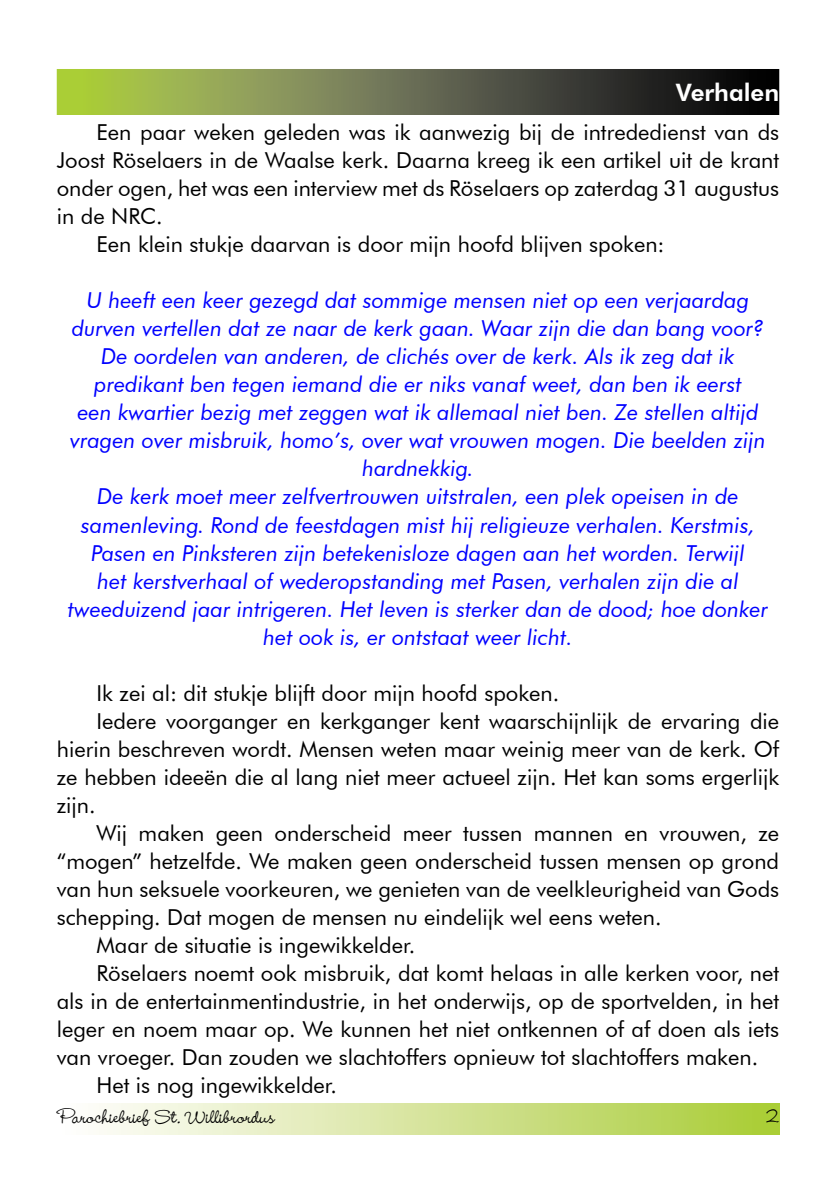
<style>
.page{position:relative;width:840px;height:1191px;background:#fff}
.page>*{position:absolute;margin:0;border:0;box-sizing:border-box;transform-origin:0 0}
.t1{font:500 24px "Wendy";color:#000}
._1_KopLinks{font:800 24px "Futura BT";color:#fff}
._0_Standaard{font:22px/28px "Futura BT";color:#000;text-align:justify}
._6_Gedicht{font:italic 22px/28px "Futura BT";color:#00f;text-align:center}
</style>
<div class="page">
<svg style="left:57px;top:69px;width:721px;height:32px"></svg>
<svg style="left:57px;top:101px;width:721px;height:14px"></svg>
<div style="left:59px;top:1104px;width:719px;height:30px;background:linear-gradient(to right,#fffeff,#aacc37)"></div>
<p class="_1_KopLinks" style="left:675px;top:78px;width:105px">Verhalen</p>
<p class="_0_Standaard" style="left:57px;top:118px;width:723px;text-indent:40px">Een paar weken geleden was ik aanwezig bij de intrededienst van ds Joost Röselaers in de Waalse kerk. Daarna kreeg ik een artikel uit de krant onder ogen, het was een interview met ds Röselaers op zaterdag 31 augustus in de NRC.</p>
<p class="_0_Standaard" style="left:96px;top:230px;width:569px">Een klein stukje daarvan is door mijn hoofd blijven spoken:</p>
<p class="_6_Gedicht" style="left:72px;top:286px;width:693px">U heeft een keer gezegd dat sommige mensen niet op een verjaardag durven vertellen dat ze naar de kerk gaan. Waar zijn die dan bang voor?</p>
<p class="_6_Gedicht" style="left:70px;top:342px;width:696px">De oordelen van anderen, de clichés over de kerk. Als ik zeg dat ik predikant ben tegen iemand die er niks vanaf weet, dan ben ik eerst<br>een kwartier bezig met zeggen wat ik allemaal niet ben. Ze stellen altijd vragen over misbruik, homo’s, over wat vrouwen mogen. Die beelden zijn hardnekkig.</p>
<p class="_6_Gedicht" style="left:68px;top:482px;width:701px">De kerk moet meer zelfvertrouwen uitstralen, een plek opeisen in de samenleving. Rond de feestdagen mist hij religieuze verhalen. Kerstmis, Pasen en Pinksteren zijn betekenisloze dagen aan het worden. Terwijl<br>het kerstverhaal of wederopstanding met Pasen, verhalen zijn die al tweeduizend jaar intrigeren. Het leven is sterker dan de dood; hoe donker het ook is, er ontstaat weer licht.</p>
<p class="_0_Standaard" style="left:96px;top:678px;width:464px">Ik zei al: dit stukje blijft door mijn hoofd spoken.</p>
<p class="_0_Standaard" style="left:57px;top:706px;width:723px;text-indent:40px">Iedere voorganger en kerkganger kent waarschijnlijk de ervaring die hierin beschreven wordt. Mensen weten maar weinig meer van de kerk. Of ze hebben ideeën die al lang niet meer actueel zijn. Het kan soms ergerlijk zijn.</p>
<p class="_0_Standaard" style="left:57px;top:818px;width:723px;text-indent:40px">Wij maken geen onderscheid meer tussen mannen en vrouwen, ze “mogen” hetzelfde. We maken geen onderscheid tussen mensen op grond van hun seksuele voorkeuren, we genieten van de veelkleurigheid van Gods schepping. Dat mogen de mensen nu eindelijk wel eens weten.</p>
<p class="_0_Standaard" style="left:96px;top:930px;width:320px">Maar de situatie is ingewikkelder.</p>
<p class="_0_Standaard" style="left:57px;top:958px;width:723px;text-indent:40px">Röselaers noemt ook misbruik, dat komt helaas in alle kerken voor, net als in de entertainmentindustrie, in het onderwijs, op de sportvelden, in het leger en noem maar op. We kunnen het niet ontkennen of af doen als iets van vroeger. Dan zouden we slachtoffers opnieuw tot slachtoffers maken.</p>
<p class="_0_Standaard" style="left:96px;top:1070px;width:242px">Het is nog ingewikkelder.</p>
<p class="t1" style="left:59px;top:1103px;width:217px">Parochiebrief St. Willibrordus</p>
<p class="t1" style="left:765px;top:1102px;width:15px">2</p>
</div>
